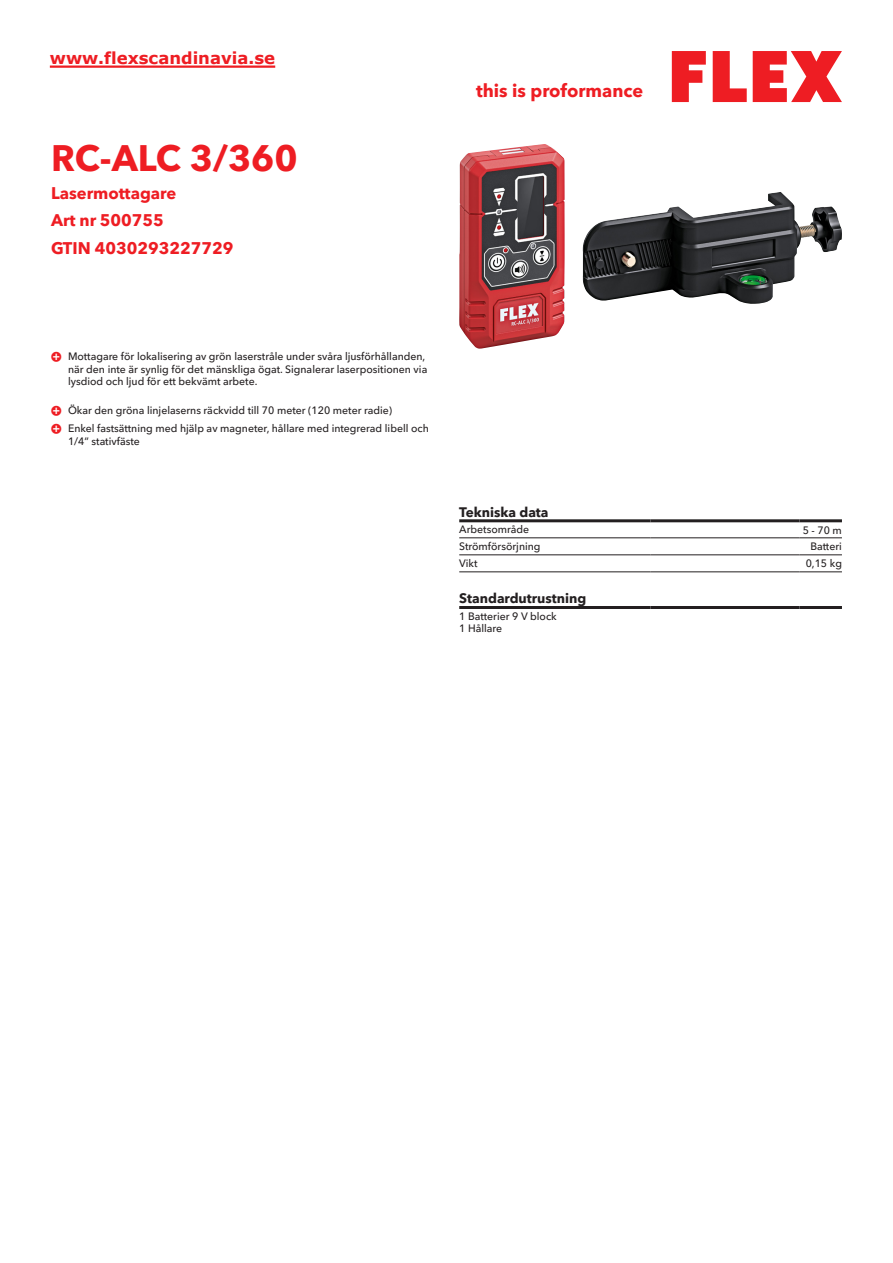
<style>
.page{position:relative;width:893px;height:1263px;background:#fff}
.page>*{position:absolute;margin:0;border:0;box-sizing:border-box;transform-origin:0 0}
.CB_AF_Product-name{font:700 36px "Avenir Next W1 G";color:#ee1d23}
.t1{font:700 18px "Avenir Next W1 G";color:#ee1d23}
.CB_AF_Order-number{font:700 16.5px "Avenir Next W1 G";color:#ee1d23}
.t2{font:700 16.5px "Verdana";color:#ee1d23}
.CB_AF_Product-short{font:700 16.5px "Avenir Next W1 G";color:#ee1d23}
.CB_AF_Table-headline{font:700 13.5px "Avenir Next W1 G";color:#231f20}
.CB_AF_Table-specific{font:500 10.5px/12.6px "Avenir Next W1 G";color:#231f20}
</style>
<div class="page">
<svg style="left:672px;top:51px;width:34px;height:51px"></svg>
<svg style="left:713px;top:51px;width:34px;height:51px"></svg>
<svg style="left:753px;top:51px;width:89px;height:51px"></svg>
<img style="left:459px;top:144px;width:331px;height:205px">
<hr style="left:459px;top:538px;width:192px;height:1px;background:#231f20">
<hr style="left:651px;top:538px;width:148px;height:1px;background:#231f20">
<hr style="left:799px;top:538px;width:43px;height:1px;background:#231f20">
<hr style="left:459px;top:555px;width:192px;height:1px;background:#231f20">
<hr style="left:651px;top:555px;width:148px;height:1px;background:#231f20">
<hr style="left:799px;top:555px;width:43px;height:1px;background:#231f20">
<hr style="left:459px;top:572px;width:192px;height:1px;background:#231f20">
<hr style="left:651px;top:572px;width:148px;height:1px;background:#231f20">
<hr style="left:799px;top:572px;width:43px;height:1px;background:#231f20">
<hr style="left:459px;top:519px;width:192px;height:3px;background:#231f20">
<hr style="left:651px;top:519px;width:148px;height:3px;background:#231f20">
<hr style="left:799px;top:519px;width:43px;height:3px;background:#231f20">
<hr style="left:459px;top:606px;width:192px;height:3px;background:#231f20">
<hr style="left:651px;top:606px;width:148px;height:3px;background:#231f20">
<hr style="left:799px;top:606px;width:43px;height:3px;background:#231f20">
<hr style="left:50px;top:65px;width:225px;height:3px;background:#ee1d23">
<h3 class="t2" style="left:50px;top:46px;width:227px">www.flexscandinavia.se</h3>
<p class="CB_AF_Product-name" style="left:51px;top:130px;width:248px">RC-ALC 3/360</p>
<p class="CB_AF_Product-short" style="left:51px;top:180px;width:127px">Lasermottagare</p>
<p class="CB_AF_Order-number" style="left:51px;top:207px;width:114px">Art nr 500755</p>
<p class="CB_AF_Order-number" style="left:51px;top:235px;width:184px">GTIN 4030293227729</p>
<h2 class="t1" style="left:476px;top:77px;width:169px">this is proformance</h2>
<p class="CB_AF_Table-specific" style="left:68px;top:349px;width:361px">Mottagare för lokalisering av grön laserstråle under svåra ljusförhållanden, när den inte är synlig för det mänskliga ögat. Signalerar laserpositionen via lysdiod och ljud för ett bekvämt arbete.</p>
<p class="CB_AF_Table-specific" style="left:68px;top:403px;width:326px">Ökar den gröna linjelaserns räckvidd till 70 meter (120 meter radie)</p>
<p class="CB_AF_Table-specific" style="left:68px;top:421px;width:362px">Enkel fastsättning med hjälp av magneter, hållare med integrerad libell och<br>1/4” stativfäste</p>
<p class="CB_AF_Table-headline" style="left:459px;top:501px;width:91px">Tekniska data</p>
<p class="CB_AF_Table-specific" style="left:459px;top:522px;width:71px">Arbetsområde</p>
<p class="CB_AF_Table-specific" style="left:803px;top:523px;width:41px">5 - 70 m</p>
<p class="CB_AF_Table-specific" style="left:459px;top:539px;width:83px">Strömförsörjning</p>
<p class="CB_AF_Table-specific" style="left:810px;top:539px;width:33px">Batteri</p>
<p class="CB_AF_Table-specific" style="left:459px;top:556px;width:20px">Vikt</p>
<p class="CB_AF_Table-specific" style="left:806px;top:556px;width:38px">0,15 kg</p>
<p class="CB_AF_Table-headline" style="left:459px;top:587px;width:129px">Standardutrustning</p>
<p class="CB_AF_Table-specific" style="left:459px;top:609px;width:99px">1 Batterier 9 V block<br>1 Hållare</p>
</div>
